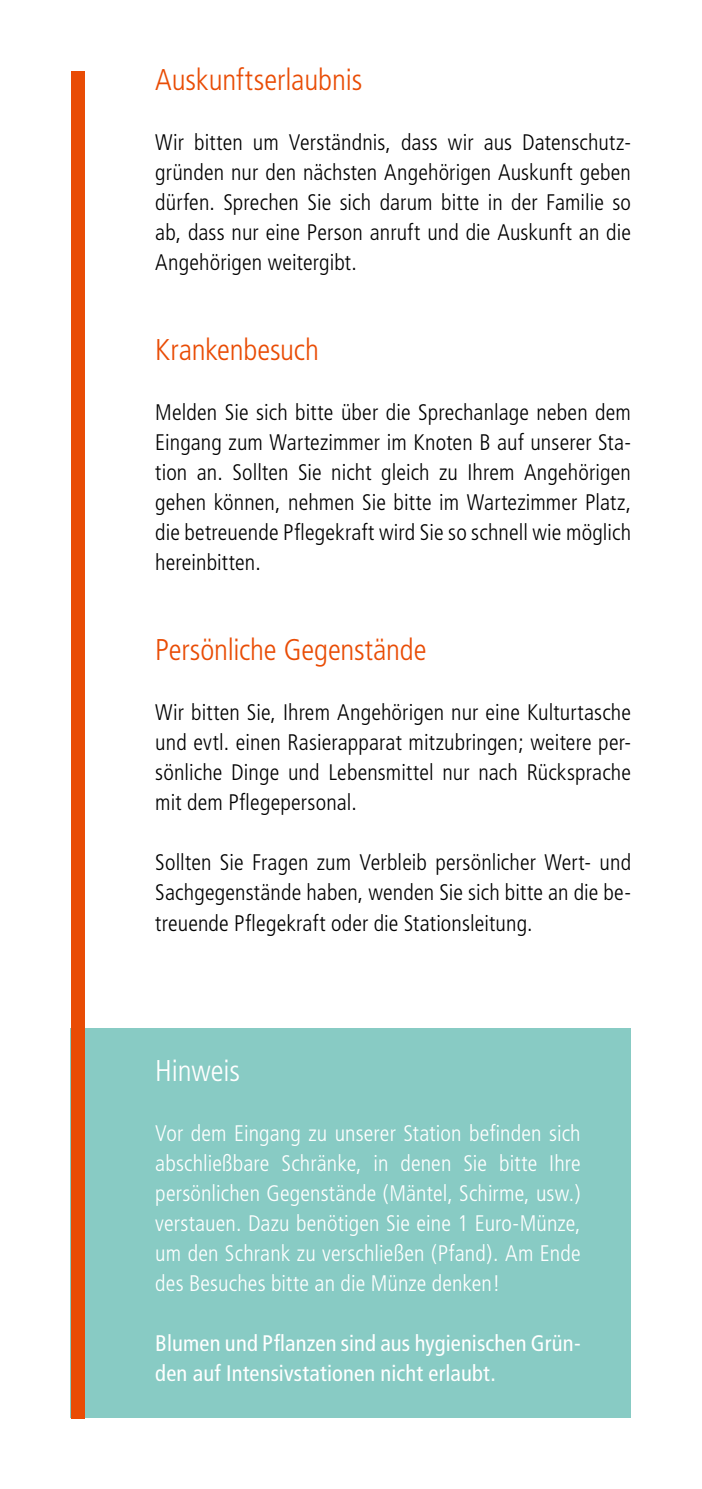
<style>
.page{position:relative;width:702px;height:1489px;background:#fff}
.page>*{position:absolute;margin:0;border:0;box-sizing:border-box;transform-origin:0 0}
.Fließtext{font:300 condensed 30px "Frutiger";letter-spacing:-.005em;color:#e94c05}
.Fließtext-2{font:300 condensed 30px "Frutiger";letter-spacing:-.005em;color:#fff}
.Fließtext-3{font:300 condensed 22.5px/30px "Frutiger";letter-spacing:.005em;color:#000;text-align:justify}
.Fließtext-4{font:300 condensed 22.5px/30px "Frutiger";letter-spacing:.005em;color:#fff;text-align:justify}
.Fließtext-5{font:condensed 22.5px/30px "Frutiger";letter-spacing:.01em;color:#fff}
</style>
<div class="page">
<div style="left:71px;top:1028px;width:560px;height:389px;background:#88cbc4"></div>
<div style="left:71px;top:71px;width:13px;height:1346px;background:#e94c05"></div>
<p class="Fließtext" style="left:155px;top:63px;width:208px">Auskunftserlaubnis</p>
<p class="Fließtext-3" style="left:155px;top:128px;width:477px">Wir bitten um Verständnis, dass wir aus Datenschutz&shy;gründen nur den nächsten Angehörigen Auskunft geben dürfen. Sprechen Sie sich darum bitte in der Familie so ab, dass nur eine Person anruft und die Auskunft an die Angehörigen weitergibt.</p>
<p class="Fließtext" style="left:155px;top:333px;width:165px">Krankenbesuch</p>
<p class="Fließtext-3" style="left:155px;top:398px;width:477px">Melden Sie sich bitte über die Sprechanlage neben dem Eingang zum Wartezimmer im Knoten B auf unserer Sta&shy;tion an. Sollten Sie nicht gleich zu Ihrem Angehörigen gehen können, nehmen Sie bitte im Wartezimmer Platz, die betreuende Pflegekraft wird Sie so schnell wie möglich hereinbitten.</p>
<p class="Fließtext" style="left:155px;top:633px;width:273px">Persönliche Gegenstände</p>
<p class="Fließtext-3" style="left:155px;top:698px;width:477px">Wir bitten Sie, Ihrem Angehörigen nur eine Kulturtasche und evtl. einen Rasierapparat mitzubringen; weitere per&shy;sönliche Dinge und Lebensmittel nur nach Rücksprache mit dem Pflegepersonal.</p>
<p class="Fließtext-3" style="left:155px;top:848px;width:477px">Sollten Sie Fragen zum Verbleib persönlicher Wert- und Sachgegenstände haben, wenden Sie sich bitte an die be&shy;treuende Pflegekraft oder die Stationsleitung.</p>
<p class="Fließtext-2" style="left:155px;top:1053px;width:86px">Hinweis</p>
<p class="Fließtext-4" style="left:155px;top:1118px;width:427px">Vor dem Eingang zu unserer Station befinden sich abschließbare Schränke, in denen Sie bitte Ihre persönlichen Gegenstände (Mäntel, Schirme, usw.) verstauen. Dazu benötigen Sie eine 1 Euro-Münze, um den Schrank zu verschließen (Pfand). Am Ende des Besuches bitte an die Münze denken!</p>
<p class="Fließtext-5" style="left:155px;top:1327px;width:427px">Blumen und Pflanzen sind aus hygienischen Grün&shy;den auf Intensivstationen nicht erlaubt.</p>
</div>
